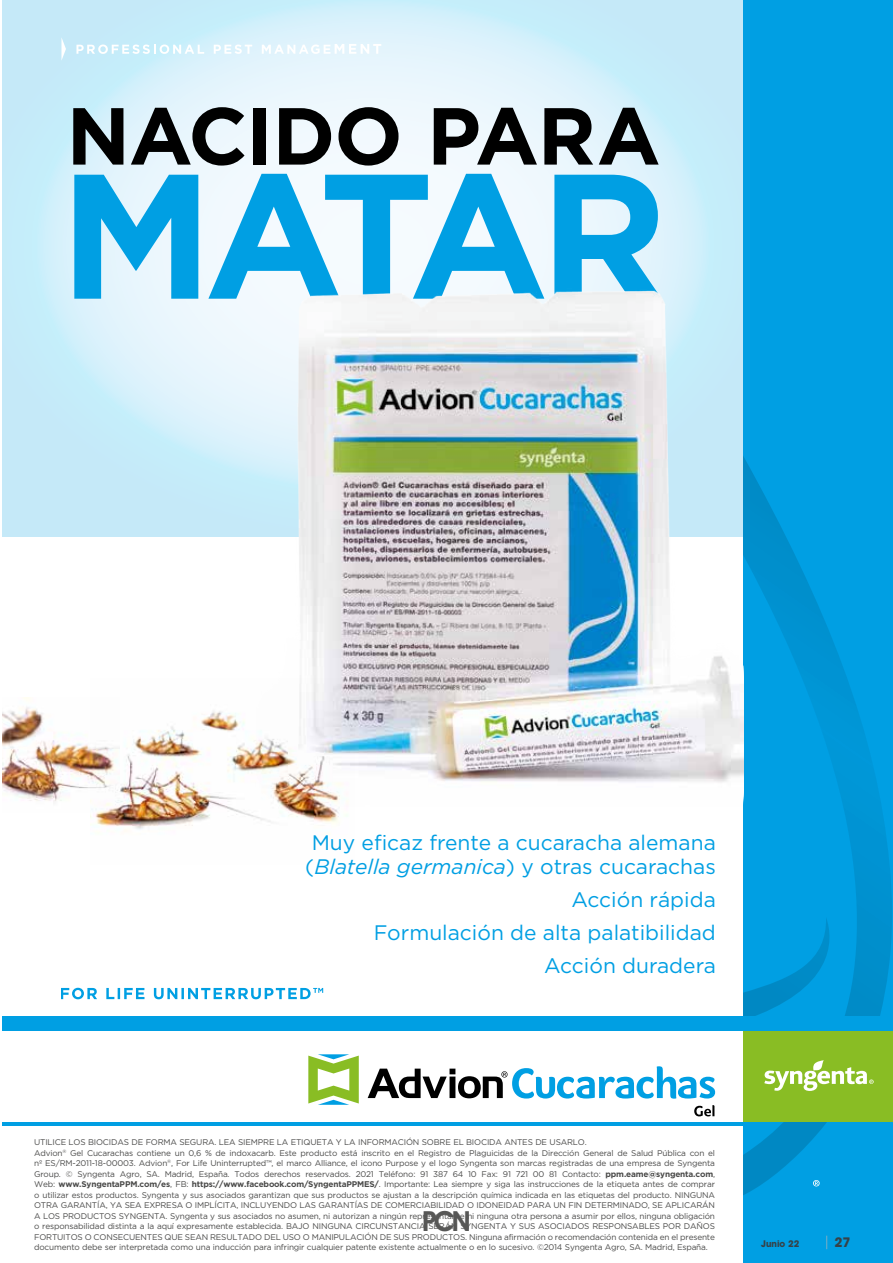
<style>
.page{position:relative;width:893px;height:1263px;background:#fff}
.page>*{position:absolute;margin:0;border:0;box-sizing:border-box;transform-origin:0 0}
.t1{font:700 177.15px "Gotham";letter-spacing:-.095em;color:#009fe3}
.t2{font:700 80.7px "Gotham";letter-spacing:-.015em;color:#000}
.t3{font:600 27.75px "Avant Garde IT Cby BT";color:#575756}
.t4{font:21px/33px "Gotham";color:#009fe3;text-align:center}
.t5{font:700 13.5px "Avant Garde IT Cby BT";color:#364248}
.t6{font:700 9.3px "Avant Garde IT Cby BT";color:#364248}
.t7{font:8.25px/10.5px "Gotham";letter-spacing:-.02em;color:#4a4a49}
.s1{font-style:italic}
.s2{font-weight:700}
.s3{font-weight:400;color:#a5b3bb}
</style>
<div class="page">
<svg style="left:2px;top:0;width:741px;height:537px"></svg>
<div style="left:743px;top:0;width:150px;height:1263px;background:#009fe3"></div>
<svg style="left:743px;top:456px;width:149px;height:739px"></svg>
<div style="left:743px;top:1031px;width:150px;height:91px;background:#89bd24"></div>
<div style="left:2px;top:1016px;width:891px;height:15px;background:#009fe3"></div>
<svg style="left:813px;top:1180px;width:7px;height:6px"></svg>
<svg style="left:764px;top:1060px;width:110px;height:31px"></svg>
<hr style="left:2px;top:1122px;width:741px;height:3px;background:#009fe3">
<svg style="left:76px;top:45px;width:128px;height:9px"></svg>
<svg style="left:214px;top:45px;width:38px;height:9px"></svg>
<svg style="left:262px;top:44px;width:119px;height:10px"></svg>
<svg style="left:61px;top:37px;width:5px;height:24px"></svg>
<svg style="left:61px;top:988px;width:262px;height:11px"></svg>
<img style="left:256px;top:288px;width:487px;height:495px">
<img style="left:95px;top:679px;width:259px;height:153px">
<img style="left:2px;top:698px;width:117px;height:114px">
<svg style="left:368px;top:1066px;width:347px;height:33px"></svg>
<svg style="left:308px;top:1054px;width:51px;height:51px"></svg>
<svg style="left:694px;top:1105px;width:20px;height:11px"></svg>
<h2 class="t2" style="left:67px;top:89px;width:595px">NACIDO PARA</h2>
<h1 class="t1" style="left:59px;top:134px;width:610px">MATAR</h1>
<h3 class="t4" style="left:305px;top:830px;width:412px;line-height:24px">Muy eficaz frente a cucaracha alemana (<span class="s1">Blatella germanica</span>) y otras cucarachas</h3>
<h3 class="t4" style="left:374px;top:882px;width:343px;text-align:right">Acción rápida<br>Formulación de alta palatibilidad<br>Acción duradera</h3>
<p class="t7" style="left:34px;top:1137px;width:682px">UTILICE LOS BIOCIDAS DE FORMA SEGURA. LEA SIEMPRE LA ETIQUETA Y LA INFORMACIÓN SOBRE EL BIOCIDA ANTES DE USARLO.<br>Advion<sup>®</sup> Gel Cucarachas contiene un 0,6 % de indoxacarb. Este producto está inscrito en el Registro de Plaguicidas de la Dirección General de Salud Pública con el nº ES/RM-2011-18-00003. Advion<sup>®</sup>, For Life Uninterrupted™, el marco Alliance, el icono Purpose y el logo Syngenta son marcas registradas de una empresa de Syngenta Group. © Syngenta Agro, SA. Madrid, España. Todos derechos reservados. 2021 Teléfono: 91 387 64 10 Fax: 91 721 00 81 Contacto: <span class="s2">ppm.eame@syngenta.com</span>, Web: <span class="s2">www.SyngentaPPM.com/es</span>, FB: <span class="s2">https://www.facebook.com/SyngentaPPMES/</span>. Importante: Lea siempre y siga las instrucciones de la etiqueta antes de comprar o utilizar estos productos. Syngenta y sus asociados garantizan que sus productos se ajustan a la descripción química indicada en las etiquetas del producto. NINGUNA OTRA GARANTÍA, YA SEA EXPRESA O IMPLÍCITA, INCLUYENDO LAS GARANTÍAS DE COMERCIABILIDAD O IDONEIDAD PARA UN FIN DETERMINADO, SE APLICARÁN A LOS PRODUCTOS SYNGENTA. Syngenta y sus asociados no asumen, ni autorizan a ningún representante ni ninguna otra persona a asumir por ellos, ninguna obligación o responsabilidad distinta a la aquí expresamente establecida. BAJO NINGUNA CIRCUNSTANCIA SERÁN SYNGENTA Y SUS ASOCIADOS RESPONSABLES POR DAÑOS FORTUITOS O CONSECUENTES QUE SEAN RESULTADO DEL USO O MANIPULACIÓN DE SUS PRODUCTOS. Ninguna afirmación o recomendación contenida en el presente documento debe ser interpretada como una inducción para infringir cualquier patente existente actualmente o en lo sucesivo. ©2014 Syngenta Agro, SA. Madrid, España.</p>
<h3 class="t3" style="left:422px;top:1205px;width:50px">PCN</h3>
<p class="t6" style="left:761px;top:1238px;width:40px">Junio 22</p>
<h3 class="t5" style="left:824px;top:1234px;width:28px"><span class="s3">|</span> 27</h3>
</div>
